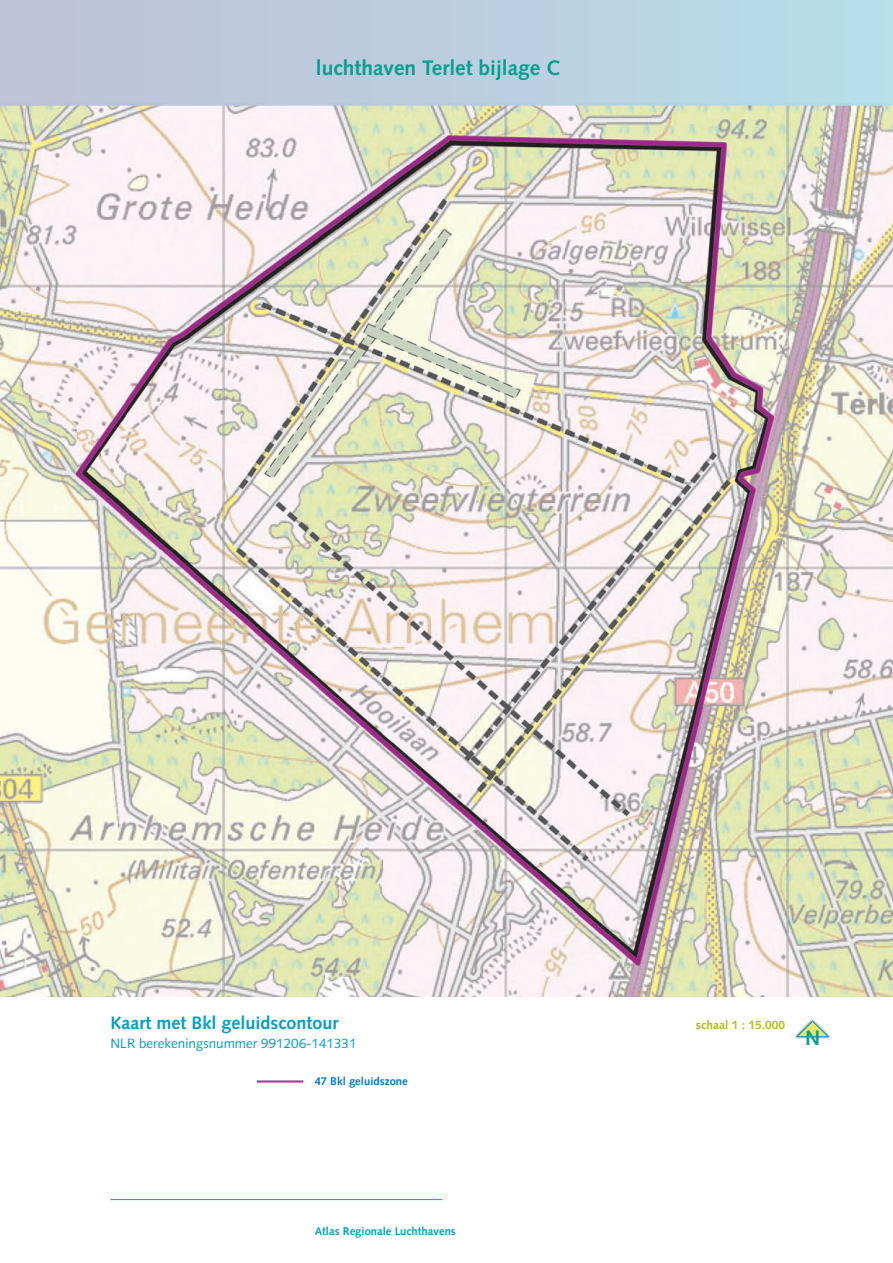
<style>
.page{position:relative;width:893px;height:1263px;background:#fff}
.page>*{position:absolute;margin:0;border:0;box-sizing:border-box;transform-origin:0 0}
._3_kaart_naam{font:700 21px "Syntax";color:#00a18f}
.titel_deelkaart{font:700 18px "Syntax";color:#009fc3}
.titel_deelkaart-2{font:13.5px "Syntax";color:#009fc3}
.schaal{font:700 12px "Syntax";color:#b0bb1d}
.t1{font:700 11.25px "Syntax";color:#009fc3}
.legenda{font:700 11.25px "Syntax";color:#0077c0}
</style>
<div class="page">
<img style="left:0;top:106px;width:892px;height:890px">
<hr style="left:111px;top:1199px;width:331px;height:1px;background:#009fc3">
<svg style="left:0;top:0;width:892px;height:106px;background:#bbcee0"></svg>
<svg style="left:892px;top:0;width:1px;height:997px"></svg>
<hr style="left:257px;top:1080px;width:46px;height:2px;background:#ac4399">
<div style="left:794px;top:1018px;width:37px;height:21px;background:#231f20;opacity:.75"></div>
<svg style="left:795px;top:1020px;width:35px;height:17px"></svg>
<p class="_3_kaart_naam" style="left:316px;top:56px;width:246px">luchthaven Terlet bijlage C</p>
<p class="titel_deelkaart" style="left:111px;top:1012px;width:230px">Kaart met Bkl geluidscontour</p>
<p class="titel_deelkaart-2" style="left:111px;top:1035px;width:247px">NLR berekeningsnummer 991206-141331</p>
<p class="legenda" style="left:315px;top:1075px;width:95px">47 Bkl geluidszone</p>
<p class="t1" style="left:315px;top:1224px;width:143px">Atlas Regionale Luchthavens</p>
<p class="schaal" style="left:696px;top:1018px;width:91px">schaal 1 : 15.000</p>
<h1 class="_3_kaart_naam" style="left:805px;top:1026px;width:17px">N</h1>
</div>
